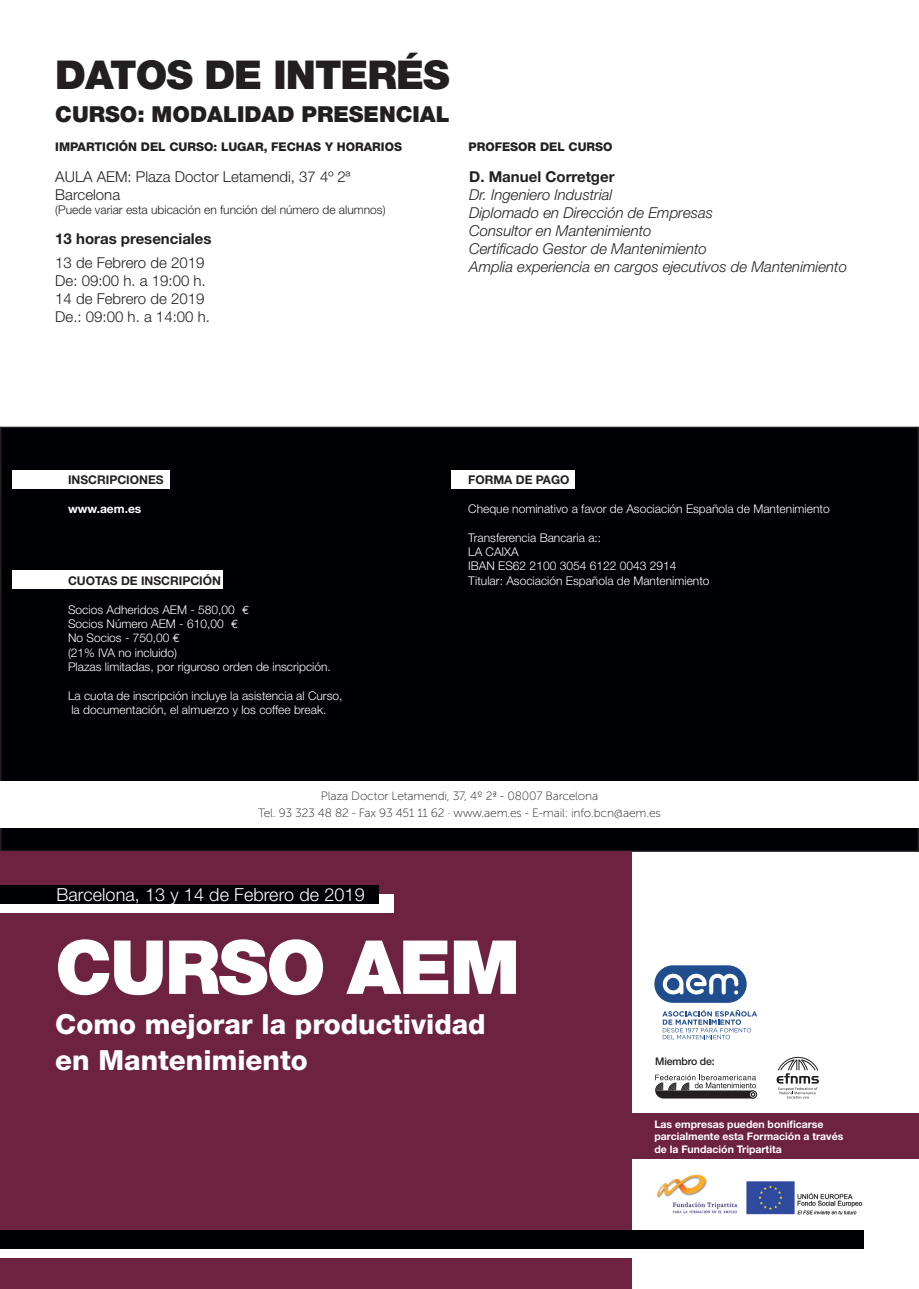
<style>
.page{position:relative;width:919px;height:1289px;background:#fff}
.page>*{position:absolute;margin:0;border:0;box-sizing:border-box;transform-origin:0 0}
.t1{font:900 74.55px "Helvetica Neue";letter-spacing:-.025em;color:#fff}
.t2{font:900 39.75px "Helvetica Neue";letter-spacing:-.025em;color:#231f20}
.t3{font:800 27.75px/36px "Helvetica Neue";color:#fff}
.t4{font:900 22.05px "Helvetica Neue";color:#231f20}
.t5{font:300 18px "Helvetica Neue";letter-spacing:.005em;color:#fff}
.OBJETIVOS{font:italic 300 15px "Helvetica Neue";color:#231f20}
.OBJETIVOS-2{font:300 15px "Helvetica Neue";color:#231f20}
.OBJETIVOS-3{font:700 15px "Helvetica Neue";color:#231f20}
.t6{font:300 12px/14.4px "Helvetica Neue";color:#fff}
.t7{font:12px "Museo Sans 100";letter-spacing:-.015em;color:#231f20}
.t8{font:800 12px "Helvetica Neue";color:#231f20}
.OBJETIVOS-4{font:300 12px "Helvetica Neue";color:#231f20}
.t9{font:700 12px "Helvetica Neue";color:#231f20}
.t10{font:700 12px "Helvetica Neue";color:#fff}
.t11{font:700 10.5px/12.6px "Helvetica Neue";color:#fff}
.t12{font:500 10.5px "Helvetica Neue";letter-spacing:-.015em;color:#231f20}
.s1{font-family:"Euro Mono";font-weight:400}
</style>
<div class="page">
<div style="left:1px;top:427px;width:917px;height:424px;background:#000104"></div>
<div style="left:0;top:851px;width:631px;height:437px;background:#6d223f"></div>
<div style="left:0;top:894px;width:394px;height:19px;background:#fff"></div>
<div style="left:0;top:1239px;width:879px;height:19px;background:#fff"></div>
<div style="left:0;top:885px;width:378px;height:19px;background:#000104"></div>
<div style="left:0;top:1229px;width:863px;height:19px;background:#000104"></div>
<svg style="left:776px;top:1056px;width:42px;height:42px"></svg>
<div style="left:749px;top:1090px;width:8px;height:8px;border:1px solid #231f20;border-radius:50%"></div>
<svg style="left:655px;top:1074px;width:101px;height:24px"></svg>
<div style="left:13px;top:470px;width:157px;height:19px;background:#fff"></div>
<div style="left:13px;top:570px;width:210px;height:19px;background:#fff"></div>
<div style="left:451px;top:470px;width:123px;height:19px;background:#fff"></div>
<div style="left:0;top:780px;width:918px;height:47px;background:#fff"></div>
<img style="left:746px;top:1181px;width:117px;height:33px">
<img style="left:656px;top:1174px;width:82px;height:40px">
<div style="left:594px;top:1113px;width:324px;height:45px;background:#6d223f"></div>
<div style="left:654px;top:965px;width:92px;height:37px;background:#204d8d;border-radius:19px"></div>
<svg style="left:662px;top:1009px;width:95px;height:30px"></svg>
<svg style="left:662px;top:973px;width:76px;height:21px"></svg>
<p class="t2" style="left:55px;top:51px;width:396px">DATOS DE INTERÉS</p>
<p class="t4" style="left:55px;top:101px;width:396px">CURSO: MODALIDAD PRESENCIAL</p>
<p class="t8" style="left:55px;top:140px;width:348px">IMPARTICIÓN DEL CURSO: LUGAR, FECHAS Y HORARIOS</p>
<p class="t8" style="left:468px;top:140px;width:145px">PROFESOR DEL CURSO</p>
<p class="OBJETIVOS-3" style="left:469px;top:167px;width:147px">D. Manuel Corretger</p>
<p class="OBJETIVOS" style="left:469px;top:185px;width:145px">Dr. Ingeniero Industrial</p>
<p class="OBJETIVOS" style="left:469px;top:203px;width:245px">Diplomado en Dirección de Empresas</p>
<p class="OBJETIVOS" style="left:469px;top:221px;width:184px">Consultor en Mantenimiento</p>
<p class="OBJETIVOS" style="left:469px;top:239px;width:239px">Certificado Gestor de Mantenimiento</p>
<p class="OBJETIVOS" style="left:469px;top:257px;width:379px">Amplia experiencia en cargos ejecutivos de Mantenimiento</p>
<p class="OBJETIVOS-2" style="left:55px;top:167px;width:297px">AULA AEM: Plaza Doctor Letamendi, 37 4º 2ª</p>
<p class="OBJETIVOS-2" style="left:55px;top:185px;width:66px">Barcelona</p>
<p class="OBJETIVOS-4" style="left:55px;top:202px;width:332px">(Puede variar esta ubicación en función del número de alumnos)</p>
<p class="OBJETIVOS-3" style="left:55px;top:229px;width:158px">13 horas presenciales</p>
<p class="OBJETIVOS-2" style="left:55px;top:254px;width:150px">13 de Febrero de 2019</p>
<p class="OBJETIVOS-2" style="left:55px;top:272px;width:152px">De: 09:00 h. a 19:00 h.</p>
<p class="OBJETIVOS-2" style="left:55px;top:290px;width:150px">14 de Febrero de 2019</p>
<p class="OBJETIVOS-2" style="left:55px;top:308px;width:156px">De.: 09:00 h. a 14:00 h.</p>
<p class="t9" style="left:68px;top:472px;width:97px">INSCRIPCIONES</p>
<p class="t10" style="left:68px;top:501px;width:75px">www.aem.es</p>
<p class="t9" style="left:68px;top:573px;width:154px">CUOTAS DE INSCRIPCIÓN</p>
<p class="t6" style="left:68px;top:602px;width:183px">Socios Adheridos AEM - 580,00 <span class="s1">E</span></p>
<p class="t6" style="left:68px;top:616px;width:172px">Socios Número AEM - 610,00 <span class="s1">E</span></p>
<p class="t6" style="left:68px;top:630px;width:113px">No Socios - 750,00 <span class="s1">E</span></p>
<p class="t6" style="left:68px;top:645px;width:110px">(21% IVA no incluido)</p>
<p class="t6" style="left:68px;top:659px;width:264px">Plazas limitadas, por riguroso orden de inscripción.</p>
<p class="t6" style="left:68px;top:688px;width:276px">La cuota de inscripción incluye la asistencia al Curso, la documentación, el almuerzo y los coffee break.</p>
<p class="t9" style="left:468px;top:472px;width:103px">FORMA DE PAGO</p>
<p class="t6" style="left:468px;top:501px;width:363px">Cheque nominativo a favor de Asociación Española de Mantenimiento</p>
<p class="t6" style="left:468px;top:530px;width:134px">Transferencia Bancaria a::</p>
<p class="t6" style="left:468px;top:544px;width:52px">LA CAIXA</p>
<p class="t6" style="left:468px;top:558px;width:210px">IBAN ES62 2100 3054 6122 0043 2914</p>
<p class="t6" style="left:468px;top:573px;width:243px">Titular: Asociación Española de Mantenimiento</p>
<p class="t7" style="left:321px;top:789px;width:279px">Plaza Doctor Letamendi, 37, 4º 2ª - 08007 Barcelona</p>
<p class="t7" style="left:258px;top:806px;width:404px">Tel. 93 323 48 82 - Fax 93 451 11 62 · www.aem.es - E-mail: info.bcn@aem.es</p>
<p class="t5" style="left:56px;top:883px;width:310px">Barcelona, 13 y 14 de Febrero de 2019</p>
<p class="t1" style="left:55px;top:922px;width:466px">CURSO AEM</p>
<p class="t3" style="left:55px;top:1006px;width:432px">Como mejorar la productividad en Mantenimiento</p>
<p class="t12" style="left:655px;top:1055px;width:61px">Miembro de:</p>
<p class="t11" style="left:654px;top:1117px;width:190px">Las empresas pueden bonificarse parcialmente esta Formación a través de la Fundación Tripartita</p>
</div>
